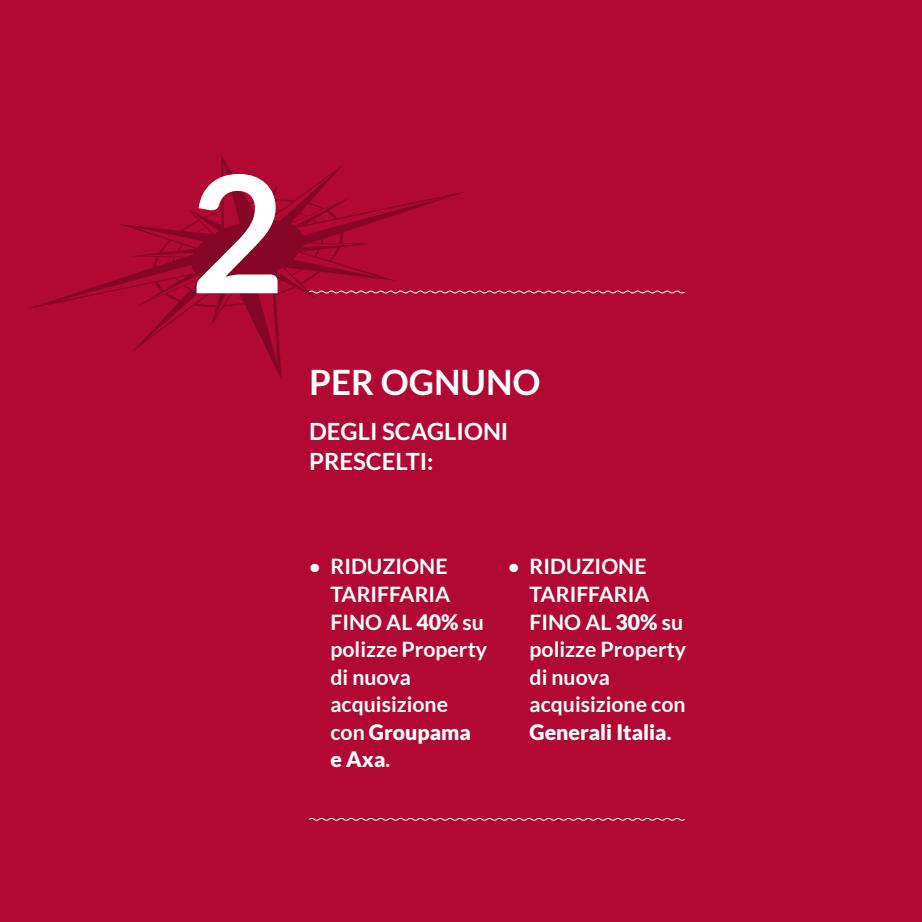
<style>
.page{position:relative;width:922px;height:922px;background:#fff}
.page>*{position:absolute;margin:0;border:0;box-sizing:border-box;transform-origin:0 0}
.t1{font:700 163px "Lato";color:#fff}
.t2{font:700 35px "Lato";color:#fff}
.t3{font:700 23.75px/30px "Lato";color:#fff}
.t4{font:700 21.25px/27.5px "Lato";color:#fff}
.s1{font-size:19.75px}
.s2{font-weight:900}
</style>
<div class="page">
<div style="left:0;top:0;width:921px;height:921px;background:#b10933"></div>
<svg style="left:28px;top:155px;width:438px;height:225px"></svg>
<svg style="left:308px;top:290px;width:377px;height:4px"></svg>
<svg style="left:309px;top:817px;width:376px;height:4px"></svg>
<h1 class="t1" style="left:190px;top:140px;width:96px">2</h1>
<h2 class="t2" style="left:309px;top:362px;width:233px">PER OGNUNO</h2>
<p class="t3" style="left:309px;top:416px;width:201px">DEGLI SCAGLIONI<br>PRESCELTI:</p>
<p class="t4" style="left:330px;top:552px;width:158px;text-indent:-21px"><span class="s1">•</span> RIDUZIONE<br>TARIFFARIA<br>FINO AL <span class="s2">40%</span> su polizze Property di nuova acquisizione con <span class="s2">Groupama e Axa</span>.</p>
<p class="t4" style="left:529px;top:552px;width:158px;text-indent:-21px"><span class="s1">•</span> RIDUZIONE<br>TARIFFARIA<br>FINO AL <span class="s2">30%</span> su polizze Property di nuova acquisizione con<br><span class="s2">Generali Italia</span>.</p>
</div>
